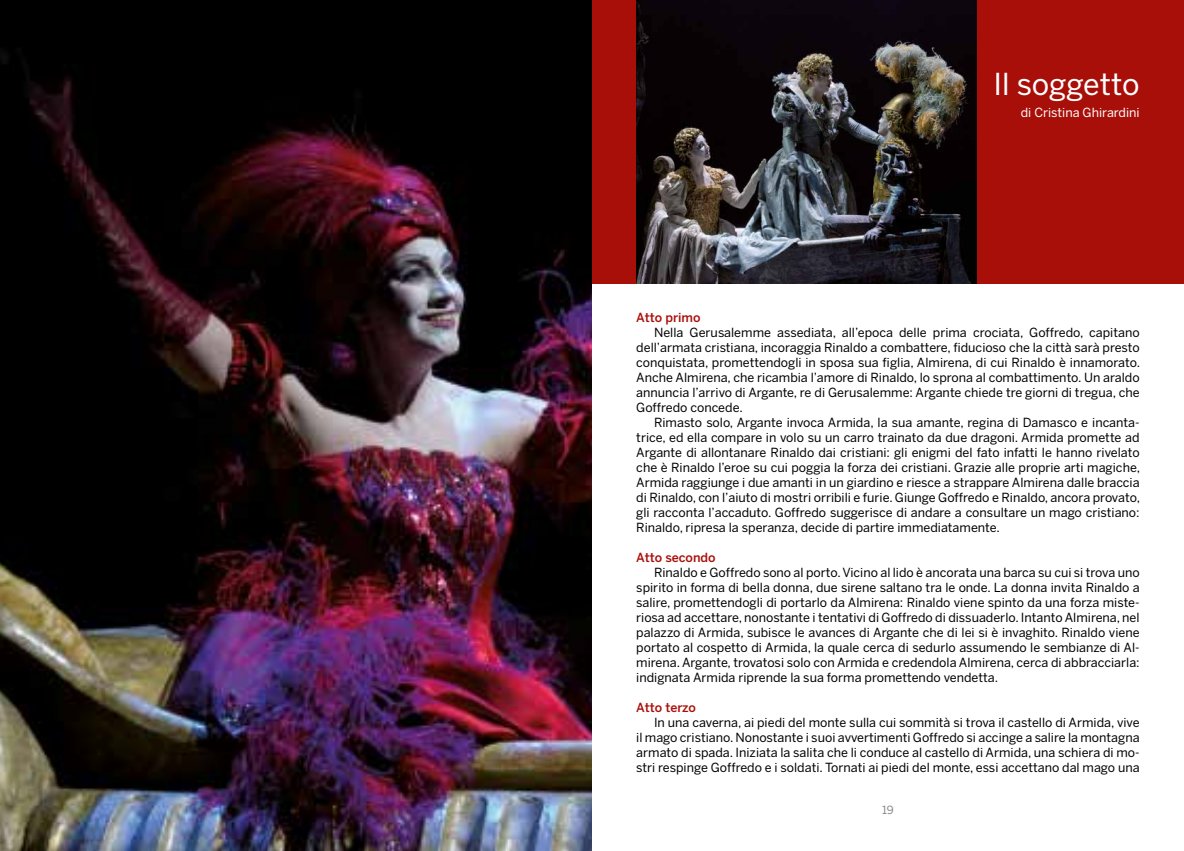
<style>
.page{position:relative;width:1184px;height:851px;background:#fff}
.page>*{position:absolute;margin:0;border:0;box-sizing:border-box;transform-origin:0 0}
.t1{font:30px "Benton Sans";color:#fff}
.t2{font:12.5px/15px "Benton Sans";color:#000;text-align:justify}
.t3{font:500 12.5px "Benton Sans";color:#a90f09}
.t4{font:12.5px "Benton Sans";color:#fff}
.t5{font:11.25px "Benton Sans";color:#878787}
</style>
<div class="page">
<div style="left:592px;top:0;width:591px;height:283px;background:#a90f09"></div>
<img style="left:636px;top:0;width:340px;height:283px">
<img style="left:0;top:0;width:592px;height:850px">
<h1 class="t1" style="left:993px;top:66px;width:148px">Il soggetto</h1>
<p class="t4" style="left:1020px;top:105px;width:120px">di Cristina Ghirardini</p>
<p class="t3" style="left:636px;top:310px;width:66px">Atto primo</p>
<p class="t2" style="left:636px;top:325px;width:505px;text-indent:18px">Nella Gerusalemme assediata, all’epoca delle prima crociata, Goffredo, capitano dell’armata cristiana, incoraggia Rinaldo a combattere, fiducioso che la città sarà presto conquistata, promettendogli in sposa sua figlia, Almirena, di cui Rinaldo è innamorato.<br>Anche Almirena, che ricambia l’amore di Rinaldo, lo sprona al combattimento. Un araldo annuncia l’arrivo di Argante, re di Gerusalemme: Argante chiede tre giorni di tregua, che Goffredo concede.</p>
<p class="t2" style="left:636px;top:415px;width:505px;text-indent:18px">Rimasto solo, Argante invoca Armida, la sua amante, regina di Damasco e incanta&shy;trice, ed ella compare in volo su un carro trainato da due dragoni. Armida promette ad Argante di allontanare Rinaldo dai cristiani: gli enigmi del fato infatti le hanno rivelato che è Rinaldo l’eroe su cui poggia la forza dei cristiani. Grazie alle proprie arti magiche, Armida raggiunge i due amanti in un giardino e riesce a strappare Almirena dalle braccia di Rinaldo, con l’aiuto di mostri orribili e furie. Giunge Goffredo e Rinaldo, ancora provato, gli racconta l’accaduto. Goffredo suggerisce di andare a consultare un mago cristiano:<br>Rinaldo, ripresa la speranza, decide di partire immediatamente.</p>
<p class="t3" style="left:636px;top:550px;width:81px">Atto secondo</p>
<p class="t2" style="left:636px;top:565px;width:505px;text-indent:18px">Rinaldo e Goffredo sono al porto. Vicino al lido è ancorata una barca su cui si trova uno spirito in forma di bella donna, due sirene saltano tra le onde. La donna invita Rinaldo a salire, promettendogli di portarlo da Almirena: Rinaldo viene spinto da una forza miste&shy;riosa ad accettare, nonostante i tentativi di Goffredo di dissuaderlo. Intanto Almirena, nel palazzo di Armida, subisce le avances di Argante che di lei si è invaghito. Rinaldo viene portato al cospetto di Armida, la quale cerca di sedurlo assumendo le sembianze di Al&shy;mirena. Argante, trovatosi solo con Armida e credendola Almirena, cerca di abbracciarla: indignata Armida riprende la sua forma promettendo vendetta.</p>
<p class="t3" style="left:636px;top:700px;width:61px">Atto terzo</p>
<p class="t2" style="left:636px;top:715px;width:505px;text-indent:18px">In una caverna, ai piedi del monte sulla cui sommità si trova il castello di Armida, vive il mago cristiano. Nonostante i suoi avvertimenti Goffredo si accinge a salire la montagna armato di spada. Iniziata la salita che li conduce al castello di Armida, una schiera di mo&shy;stri respinge Goffredo e i soldati. Tornati ai piedi del monte, essi accettano dal mago una</p>
<p class="t5" style="left:882px;top:803px;width:13px">19</p>
</div>
